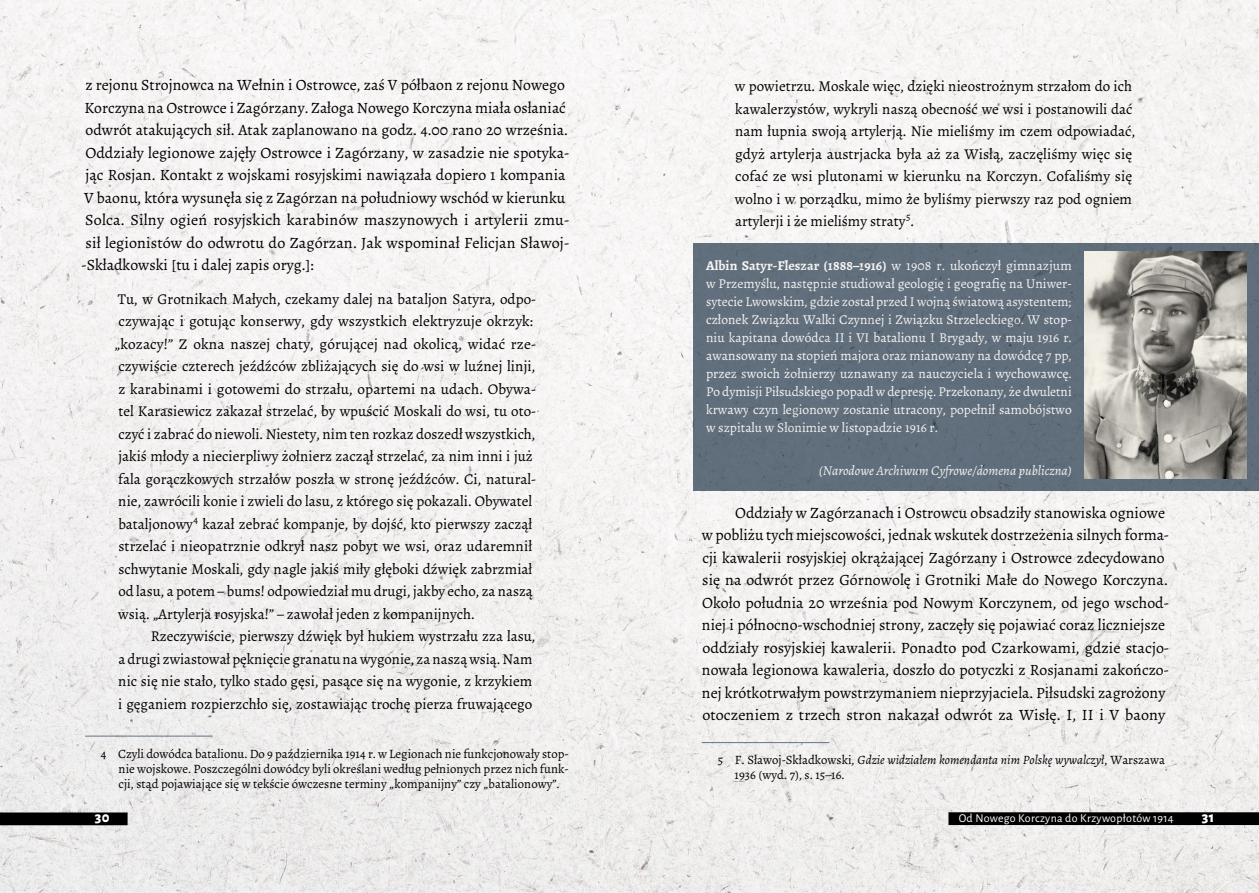
<style>
.page{position:relative;width:1259px;height:893px;background:#fff}
.page>*{position:absolute;margin:0;border:0;box-sizing:border-box;transform-origin:0 0}
.Akapit{font:15.75px/22.5px "Alegreya";color:#000}
.Akapit__10{font:15.75px/22.5px "Alegreya";color:#000}
.Przytoczenie_10_pkt_otwierające{font:15px/22.5px "Alegreya";color:#000}
.Przytoczenie_10_pkt{font:15px/22.5px "Alegreya";color:#000}
.t1{font:800 15px "Alegreya Sans";color:#fff}
.t2{font:13.5px/18px "Alegreya";color:#fff;text-align:justify}
.t3{font:italic 13.5px "Alegreya";color:#fff}
.Przypis_dolny{font:12.75px/15px "Alegreya";color:#000;text-align:justify}
.t4{font:12px "Alegreya Sans";letter-spacing:.025em;color:#fff}
.s1{font-weight:700}
.s2{font-style:italic}
</style>
<div class="page">
<img style="left:0;top:0;width:1259px;height:893px">
<hr style="left:85px;top:736px;width:128px;height:1px;background:#657483">
<hr style="left:702px;top:742px;width:127px;height:1px;background:#657483">
<div style="left:693px;top:243px;width:566px;height:248px;background:#616e7c"></div>
<img style="left:1084px;top:252px;width:162px;height:226px">
<div style="left:0;top:812px;width:128px;height:13px;background:#000"></div>
<div style="left:948px;top:812px;width:311px;height:13px;background:#000"></div>
<p class="Akapit__10" style="left:82px;top:74px;width:489px">z rejonu Strojnowca na Wełnin i Ostrowce, zaś V półbaon z rejonu Nowego Korczyna na Ostrowce i Zagórzany. Załoga Nowego Korczyna miała osłaniać odwrót atakujących sił. Atak zaplanowano na godz. 4.00 rano 20 września.<br>Oddziały legionowe zajęły Ostrowce i Zagórzany, w zasadzie nie spotyka&shy;jąc Rosjan. Kontakt z wojskami rosyjskimi nawiązała dopiero 1 kompania V baonu, która wysunęła się z Zagórzan na południowy wschód w kierunku Solca. Silny ogień rosyjskich karabinów maszynowych i artylerii zmu&shy;sił legionistów do odwrotu do Zagórzan. Jak wspominał Felicjan Sławoj-‑Składkowski [tu i dalej zapis oryg.]:</p>
<p class="Przytoczenie_10_pkt_otwierające" style="left:114px;top:288px;width:423px">Tu, w Grotnikach Małych, czekamy dalej na bataljon Satyra, odpo&shy;czywając i gotując konserwy, gdy wszystkich elektryzuje okrzyk: „kozacy!” Z okna naszej chaty, górującej nad okolicą, widać rze&shy;czywiście czterech jeźdźców zbliżających się do wsi w luźnej linji, z karabinami i gotowemi do strzału, opartemi na udach. Obywa&shy;tel Karasiewicz zakazał strzelać, by wpuścić Moskali do wsi, tu oto&shy;czyć i zabrać do niewoli. Niestety, nim ten rozkaz doszedł wszystkich, jakiś młody a niecierpliwy żołnierz zaczął strzelać, za nim inni i już fala gorączkowych strzałów poszła w stronę jeźdźców. Ci, natural&shy;nie, zawrócili konie i zwieli do lasu, z którego się pokazali. Obywatel bataljonowy<sup>4</sup> kazał zebrać kompanje, by dojść, kto pierwszy zaczął strzelać i nieopatrznie odkrył nasz pobyt we wsi, oraz udaremnił schwytanie Moskali, gdy nagle jakiś miły głęboki dźwięk zabrzmiał od lasu, a potem – bums! odpowiedział mu drugi, jakby echo, za naszą wsią. „Artylerja rosyjska!” – zawołał jeden z kompanijnych.</p>
<p class="Przytoczenie_10_pkt" style="left:118px;top:625px;width:418px;text-indent:32px">Rzeczywiście, pierwszy dźwięk był hukiem wystrzału zza lasu, a drugi zwiastował pęknięcie granatu na wygonie, za naszą wsią. Nam nic się nie stało, tylko stado gęsi, pasące się na wygonie, z krzykiem i gęganiem rozpierzchło się, zostawiając trochę pierza fruwającego</p>
<p class="Przypis_dolny" style="left:119px;top:746px;width:451px;text-indent:-18px">4 Czyli dowódca batalionu. Do 9 października 1914 r. w Legionach nie funkcjonowały stop&shy;nie wojskowe. Poszczególni dowódcy byli określani według pełnionych przez nich funk&shy;cji, stąd pojawiające się w tekście ówczesne terminy „kompanijny” czy „batalionowy”.</p>
<p class="Przytoczenie_10_pkt" style="left:735px;top:75px;width:402px">w powietrzu. Moskale więc, dzięki nieostrożnym strzałom do ich kawalerzystów, wykryli naszą obecność we wsi i postanowili dać nam łupnia swoją artylerją. Nie mieliśmy im czem odpowiadać, gdyż artylerja austrjacka była aż za Wisłą, zaczęliśmy więc się cofać ze wsi plutonami w kierunku na Korczyn. Cofaliśmy się wolno i w porządku, mimo że byliśmy pierwszy raz pod ogniem artylerji i że mieliśmy straty<sup>5</sup>.</p>
<p class="t2" style="left:706px;top:256px;width:367px"><span class="s1">Albin Satyr-Fleszar (1888–1916)</span> w 1908 r. ukończył gimnazjum w Przemyślu, następnie studiował geologię i geografię na Uniwer&shy;sytecie Lwowskim, gdzie został przed I wojną światową asystentem; członek Związku Walki Czynnej i Związku Strzeleckiego. W stop&shy;niu kapitana dowódca II i VI batalionu I Brygady, w maju 1916 r. awansowany na stopień majora oraz mianowany na dowódcę 7 pp, przez swoich żołnierzy uznawany za nauczyciela i wychowawcę.<br>Po dymisji Piłsudskiego popadł w depresję. Przekonany, że dwuletni krwawy czyn legionowy zostanie utracony, popełnił samobójstwo w szpitalu w Słonimie w listopadzie 1916 r.</p>
<p class="t3" style="left:819px;top:462px;width:254px">(Narodowe Archiwum Cyfrowe/domena publiczna)</p>
<p class="Akapit" style="left:701px;top:501px;width:469px;text-indent:33px">Oddziały w Zagórzanach i Ostrowcu obsadziły stanowiska ogniowe w pobliżu tych miejscowości, jednak wskutek dostrzeżenia silnych forma&shy;cji kawalerii rosyjskiej okrążającej Zagórzany i Ostrowce zdecydowano się na odwrót przez Górnowolę i Grotniki Małe do Nowego Korczyna.<br>Około południa 20 września pod Nowym Korczynem, od jego wschod&shy;niej i północno-wschodniej strony, zaczęły się pojawiać coraz liczniejsze oddziały rosyjskiej kawalerii. Ponadto pod Czarkowami, gdzie stacjo&shy;nowała legionowa kawaleria, doszło do potyczki z Rosjanami zakończo&shy;nej krótkotrwałym powstrzymaniem nieprzyjaciela. Piłsudski zagrożony otoczeniem z trzech stron nakazał odwrót za Wisłę. I, II i V baony</p>
<p class="Przypis_dolny" style="left:734px;top:752px;width:432px;text-indent:-17px">5 F. Sławoj-Składkowski, <span class="s2">Gdzie widziałem komendanta nim Polskę wywalczył</span>, Warszawa<br>1936 (wyd. 7), s. 15–16.</p>
<p class="t1" style="left:95px;top:806px;width:16px">30</p>
<p class="t4" style="left:958px;top:810px;width:216px">Od Nowego Korczyna do Krzywopłotów 1914</p>
<p class="t1" style="left:1201px;top:806px;width:14px">31</p>
</div>
